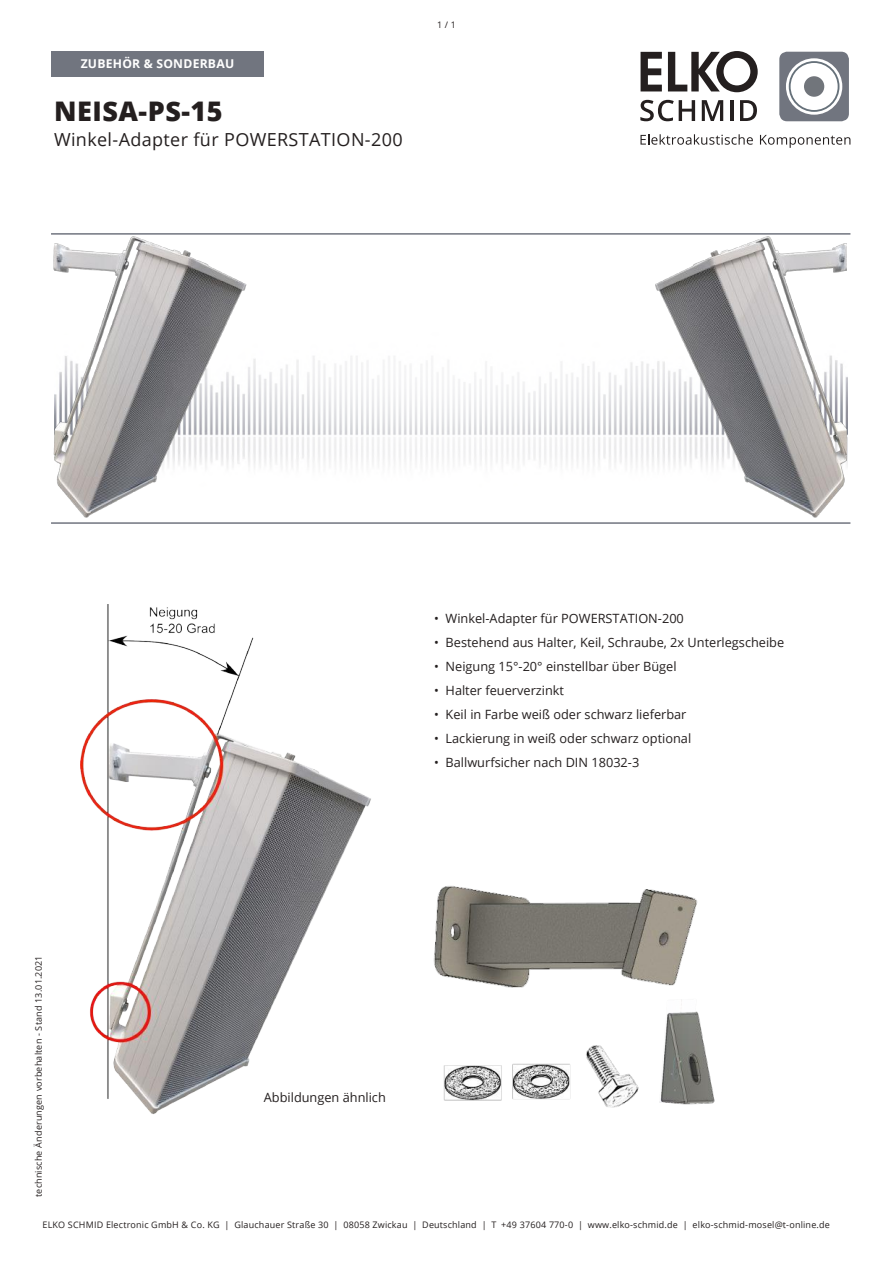
<style>
.page{position:relative;width:893px;height:1263px;background:#fff}
.page>*{position:absolute;margin:0;border:0;box-sizing:border-box;transform-origin:0 0}
.t1{font:800 27px "Open Sans";letter-spacing:.02em;color:#241f1f}
.t2{font:18px "Open Sans";letter-spacing:.02em;color:#241f1f}
.t3{font:12.75px "Open Sans";color:#241f1f}
.t4{font:700 12.15px "Open Sans";letter-spacing:.02em;color:#fff}
.t5{font:9px "Open Sans";letter-spacing:.02em;color:#241f1f}
</style>
<div class="page">
<svg style="left:641px;top:51px;width:117px;height:41px"></svg>
<svg style="left:779px;top:52px;width:70px;height:69px"></svg>
<div style="left:804px;top:76px;width:20px;height:21px;background:#71757b;border-radius:50%"></div>
<svg style="left:640px;top:134px;width:113px;height:11px"></svg>
<svg style="left:760px;top:135px;width:90px;height:13px"></svg>
<svg style="left:640px;top:100px;width:55px;height:21px"></svg>
<svg style="left:702px;top:100px;width:21px;height:21px"></svg>
<hr style="left:730px;top:100px;width:3px;height:21px;background:#241f1f">
<svg style="left:740px;top:100px;width:17px;height:21px"></svg>
<div style="left:51px;top:51px;width:213px;height:26px;background:#71757f"></div>
<hr style="left:51px;top:233px;width:799px;height:2px;background:#71757f">
<hr style="left:51px;top:522px;width:799px;height:2px;background:#71757f">
<svg style="left:100px;top:298px;width:704px;height:188px"></svg>
<img style="left:81px;top:604px;width:290px;height:510px">
<img style="left:433px;top:886px;width:282px;height:222px">
<img style="left:53px;top:236px;width:198px;height:281px">
<img style="left:651px;top:236px;width:196px;height:281px">
<p class="t4" style="left:81px;top:55px;width:155px">ZUBEHÖR &amp; SONDERBAU</p>
<h1 class="t1" style="left:54px;top:91px;width:170px">NEISA-PS-15</h1>
<h2 class="t2" style="left:54px;top:127px;width:350px">Winkel-Adapter für POWERSTATION-200</h2>
<p class="t5" style="left:437px;top:19px;width:20px">1 / 1</p>
<p class="t5" style="left:33px;top:1197px;width:243px;rotate:-90deg">technische Änderungen vorbehalten - Stand 13.01.2021</p>
<p class="t3" style="left:434px;top:610px;width:251px">• Winkel-Adapter für POWERSTATION-200</p>
<p class="t3" style="left:434px;top:634px;width:352px">• Bestehend aus Halter, Keil, Schraube, 2x Unterlegscheibe</p>
<p class="t3" style="left:434px;top:658px;width:244px">• Neigung 15°-20° einstellbar über Bügel</p>
<p class="t3" style="left:434px;top:682px;width:131px">• Halter feuerverzinkt</p>
<p class="t3" style="left:434px;top:706px;width:254px">• Keil in Farbe weiß oder schwarz lieferbar</p>
<p class="t3" style="left:434px;top:730px;width:259px">• Lackierung in weiß oder schwarz optional</p>
<p class="t3" style="left:434px;top:754px;width:207px">• Ballwurfsicher nach DIN 18032-3</p>
<p class="t3" style="left:264px;top:1088px;width:124px">Abbildungen ähnlich</p>
<p class="t5" style="left:42px;top:1219px;width:789px">ELKO SCHMID Electronic GmbH &amp; Co. KG | Glauchauer Straße 30 | 08058 Zwickau | Deutschland | T +49 37604 770-0 | www.elko-schmid.de | elko-schmid-mosel@t-online.de</p>
</div>
